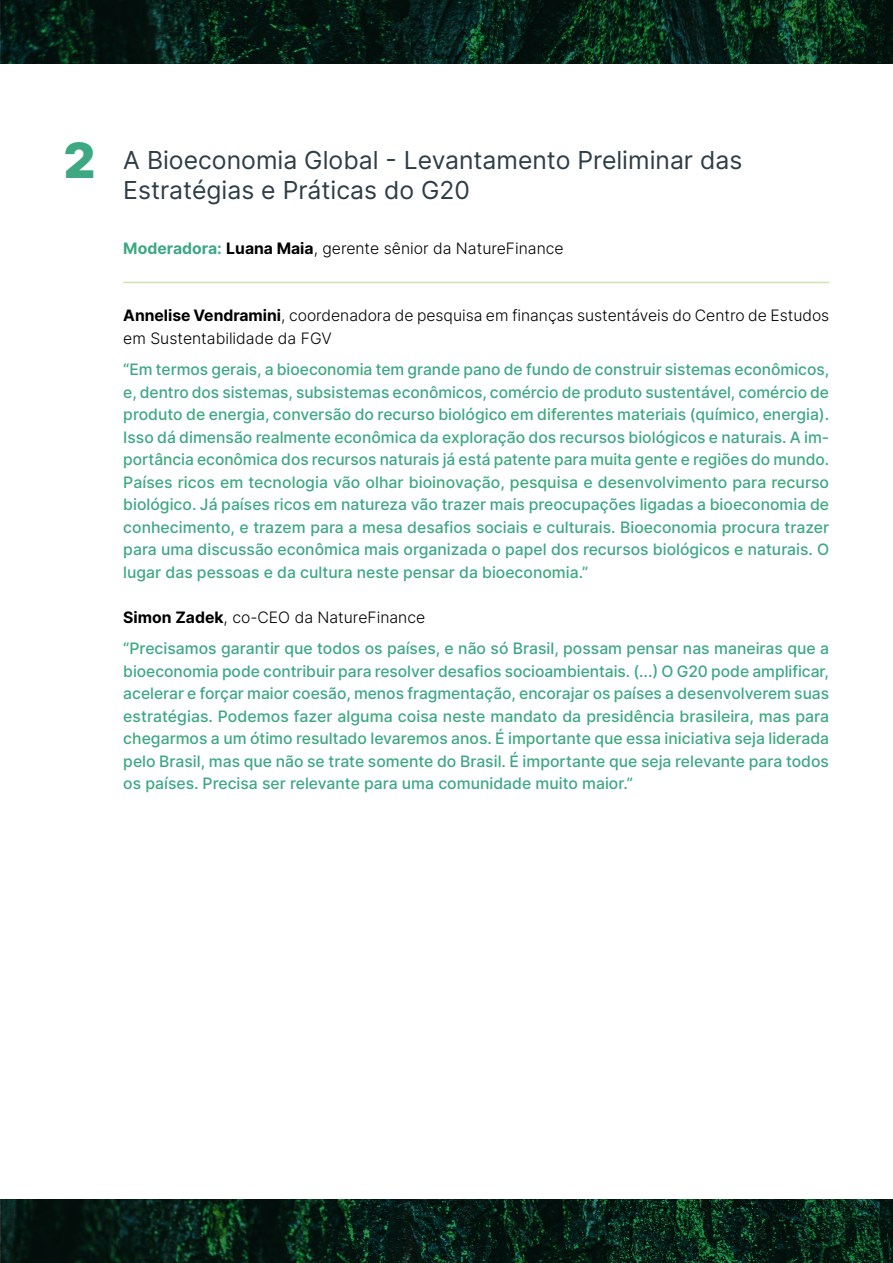
<style>
.page{position:relative;width:893px;height:1263px;background:#fff}
.page>*{position:absolute;margin:0;border:0;box-sizing:border-box;transform-origin:0 0}
.t1{font:900 48.75px "Inter";color:#3da881}
.t2{font:24.75px/29.7px "Inter";color:#2e3e46}
.t3{font:500 15.75px/22.5px "Inter";color:#3da881;text-align:justify}
.t4{font:300 15.75px/22.5px "Inter";color:#000}
.s1{font-weight:700;color:#3da881}
.s2{font-weight:700}
.s3{font-weight:700;color:#000}
.s4{font-weight:300;color:#000}
</style>
<div class="page">
<svg style="left:1px;top:0;width:892px;height:64px;fill:#051912"></svg>
<svg style="left:1px;top:1199px;width:892px;height:64px;fill:#051912"></svg>
<hr style="left:123px;top:282px;width:706px;height:1px;background:#cfe5ae">
<h1 class="t1" style="left:64px;top:125px;width:33px">2</h1>
<h2 class="t2" style="left:123px;top:145px;width:621px">A Bioeconomia Global - Levantamento Preliminar das<br>Estratégias e Práticas do G20</h2>
<p class="t4" style="left:123px;top:236px;width:442px"><span class="s1">Moderadora:</span> <span class="s2">Luana Maia</span>, gerente sênior da NatureFinance</p>
<p class="t4" style="left:123px;top:304px;width:707px"><span class="s2">Annelise Vendramini</span>, coordenadora de pesquisa em finanças sustentáveis do Centro de Estudos em Sustentabilidade da FGV</p>
<p class="t3" style="left:123px;top:358px;width:708px">“Em termos gerais, a bioeconomia tem grande pano de fundo de construir sistemas econômicos, e, dentro dos sistemas, subsistemas econômicos, comércio de produto sustentável, comércio de produto de energia, conversão do recurso biológico em diferentes materiais (químico, energia).<br>Isso dá dimensão realmente econômica da exploração dos recursos biológicos e naturais. A im&shy;portância econômica dos recursos naturais já está patente para muita gente e regiões do mundo.<br>Países ricos em tecnologia vão olhar bioinovação, pesquisa e desenvolvimento para recurso biológico. Já países ricos em natureza vão trazer mais preocupações ligadas a bioeconomia de conhecimento, e trazem para a mesa desafios sociais e culturais. Bioeconomia procura trazer para uma discussão econômica mais organizada o papel dos recursos biológicos e naturais. O lugar das pessoas e da cultura neste pensar da bioeconomia.”</p>
<p class="t3" style="left:123px;top:601px;width:707px;line-height:31.5px"><span class="s3">Simon Zadek</span><span class="s4">, co-CEO da NatureFinance<br></span>“Precisamos garantir que todos os países, e não só Brasil, possam pensar nas maneiras que a</p>
<p class="t3" style="left:123px;top:659px;width:707px">bioeconomia pode contribuir para resolver desafios socioambientais. (...) O G20 pode amplificar, acelerar e forçar maior coesão, menos fragmentação, encorajar os países a desenvolverem suas estratégias. Podemos fazer alguma coisa neste mandato da presidência brasileira, mas para chegarmos a um ótimo resultado levaremos anos. É importante que essa iniciativa seja liderada pelo Brasil, mas que não se trate somente do Brasil. É importante que seja relevante para todos os países. Precisa ser relevante para uma comunidade muito maior.”</p>
</div>
